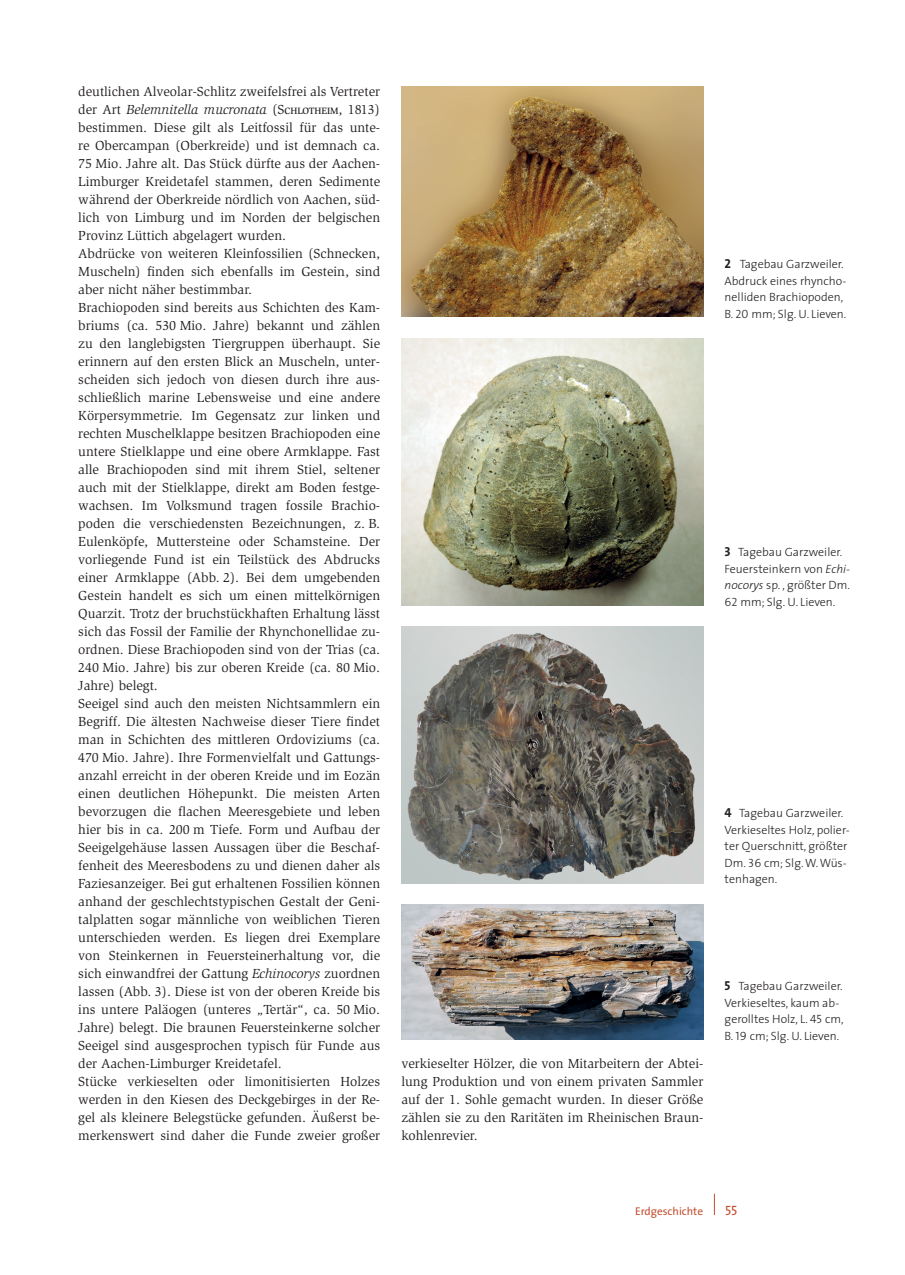
<style>
.page{position:relative;width:905px;height:1275px;background:#fff}
.page>*{position:absolute;margin:0;border:0;box-sizing:border-box;transform-origin:0 0}
.t1{font:13.5px/18px "Slimbach";color:#231f20}
.t2{font:13.5px "The Sans Caps";color:#c34f2f}
.t3{font:300 12px/16.5px "The Sans";color:#231f20}
.t4{font:11.25px "The Sans";color:#c34f2f}
.s1{font-style:italic}
.s2{font-style:inherit}
.s3{font-weight:500;font-size:9.45px}
.s4{font-family:"The Sans Bold Caps";font-weight:400;font-size:13.05px}
.s5{font-family:"The Sans Light Caps";font-weight:400}
</style>
<div class="page">
<svg style="left:714px;top:1194px;width:1px;height:21px"></svg>
<img style="left:401px;top:86px;width:302px;height:231px">
<img style="left:401px;top:339px;width:302px;height:267px">
<img style="left:401px;top:627px;width:302px;height:256px">
<img style="left:401px;top:905px;width:302px;height:135px">
<p class="t1" style="left:78px;top:83px;width:303px">deutlichen Alveolar-Schlitz zweifelsfrei als Vertreter der Art <span class="s1">Belemnitella mucronata</span> (<span class="s2">S</span><span class="s3">CHLOTHEIM</span>, 1813) bestimmen. Diese gilt als Leitfossil für das unte&shy;re Obercampan (Oberkreide) und ist demnach ca.<br>75 Mio. Jahre alt. Das Stück dürfte aus der Aachen-Limburger Kreidetafel stammen, deren Sedimente während der Oberkreide nördlich von Aachen, süd&shy;lich von Limburg und im Norden der belgischen Provinz Lüttich abgelagert wurden.<br>Abdrücke von weiteren Kleinfossilien (Schnecken, Muscheln) finden sich ebenfalls im Gestein, sind aber nicht näher bestimmbar.<br>Brachiopoden sind bereits aus Schichten des Kam&shy;briums (ca. 530 Mio. Jahre) bekannt und zählen zu den langlebigsten Tiergruppen überhaupt. Sie erinnern auf den ersten Blick an Muscheln, unter&shy;scheiden sich jedoch von diesen durch ihre aus&shy;schließlich marine Lebensweise und eine andere Körpersymmetrie. Im Gegensatz zur linken und rechten Muschelklappe besitzen Brachiopoden eine untere Stielklappe und eine obere Armklappe. Fast alle Brachiopoden sind mit ihrem Stiel, seltener auch mit der Stielklappe, direkt am Boden festge&shy;wachsen. Im Volksmund tragen fossile Brachio&shy;poden die verschiedensten Bezeichnungen, z. B.<br>Eulenköpfe, Muttersteine oder Schamsteine. Der vorliegende Fund ist ein Teilstück des Abdrucks einer Armklappe (Abb. 2). Bei dem umgebenden Gestein handelt es sich um einen mittelkörnigen Quarzit. Trotz der bruchstückhaften Erhaltung lässt sich das Fossil der Familie der Rhynchonellidae zu&shy;ordnen. Diese Brachiopoden sind von der Trias (ca.<br>240 Mio. Jahre) bis zur oberen Kreide (ca. 80 Mio.<br>Jahre) belegt.<br>Seeigel sind auch den meisten Nichtsammlern ein Begriff. Die ältesten Nachweise dieser Tiere findet man in Schichten des mittleren Ordoviziums (ca.<br>470 Mio. Jahre). Ihre Formenvielfalt und Gattungs&shy;anzahl erreicht in der oberen Kreide und im Eozän einen deutlichen Höhepunkt. Die meisten Arten bevorzugen die flachen Meeresgebiete und leben hier bis in ca. 200 m Tiefe. Form und Aufbau der Seeigelgehäuse lassen Aussagen über die Beschaf&shy;fenheit des Meeresbodens zu und dienen daher als Faziesanzeiger. Bei gut erhaltenen Fossilien können anhand der geschlechtstypischen Gestalt der Geni&shy;talplatten sogar männliche von weiblichen Tieren unterschieden werden. Es liegen drei Exemplare von Steinkernen in Feuersteinerhaltung vor, die sich einwandfrei der Gattung <span class="s1">Echinocorys</span> zuordnen lassen (Abb. 3). Diese ist von der oberen Kreide bis ins untere Paläogen (unteres „Tertär“, ca. 50 Mio.<br>Jahre) belegt. Die braunen Feuersteinkerne solcher Seeigel sind ausgesprochen typisch für Funde aus der Aachen-Limburger Kreidetafel.<br>Stücke verkieselten oder limonitisierten Holzes werden in den Kiesen des Deckgebirges in der Re&shy;gel als kleinere Belegstücke gefunden. Äußerst be&shy;merkenswert sind daher die Funde zweier großer</p>
<p class="t3" style="left:725px;top:255px;width:123px"><span class="s4">2</span> Tagebau Garzweiler.<br>Abdruck eines rhyncho&shy;nelliden Brachiopoden,<br>B. <span class="s5">20</span> mm; Slg. U. Lieven.</p>
<p class="t3" style="left:725px;top:543px;width:127px"><span class="s4">3</span> Tagebau Garzweiler.<br>Feuersteinkern von <span class="s1">Echi&shy;nocorys</span> sp. , größter Dm.<br><span class="s5">62</span> mm; Slg. U. Lieven.</p>
<p class="t3" style="left:725px;top:804px;width:127px"><span class="s4">4</span> Tagebau Garzweiler.<br>Verkieseltes Holz, polier&shy;ter Querschnitt, größter<br>Dm. <span class="s5">36</span> cm; Slg. W. Wüs&shy;tenhagen.</p>
<p class="t1" style="left:401px;top:1055px;width:303px;text-align:justify">verkieselter Hölzer, die von Mitarbeitern der Abtei&shy;lung Produktion und von einem privaten Sammler auf der 1. Sohle gemacht wurden. In dieser Größe zählen sie zu den Raritäten im Rheinischen Braun&shy;kohlenrevier.</p>
<p class="t3" style="left:725px;top:978px;width:120px"><span class="s4">5</span> Tagebau Garzweiler.<br>Verkieseltes, kaum ab&shy;gerolltes Holz, L. <span class="s5">45</span> cm,<br>B. <span class="s5">19</span> cm; Slg. U. Lieven.</p>
<p class="t4" style="left:635px;top:1201px;width:69px">Erdgeschichte</p>
<p class="t2" style="left:725px;top:1199px;width:14px">55</p>
</div>
